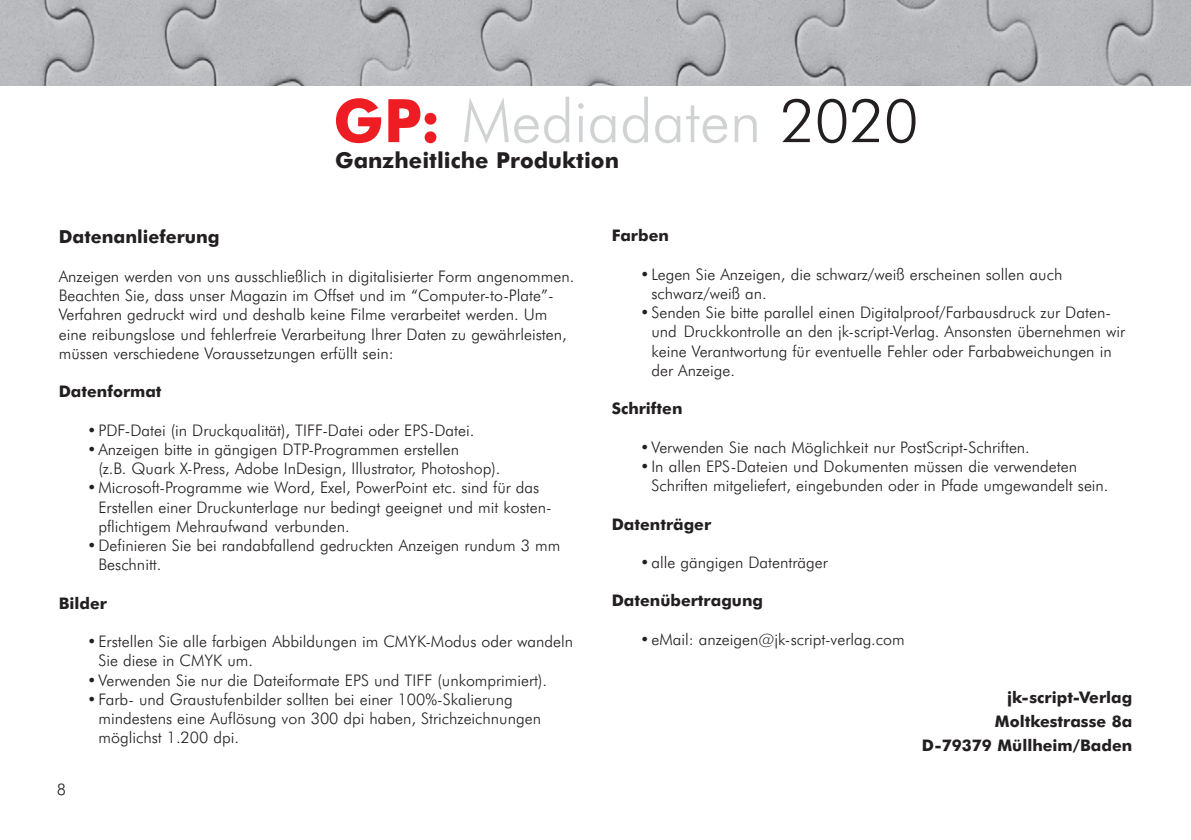
<style>
.page{position:relative;width:1191px;height:840px;background:#fff}
.page>*{position:absolute;margin:0;border:0;box-sizing:border-box;transform-origin:0 0}
.t1{font:300 60px "Futura BT";color:#d1d2d4}
.t2{font:700 22px "Futura BT";color:#231f20}
.t3{font:700 18px "Futura BT";color:#231f20}
.t4{font:300 16px/19.2px "Futura BT";color:#231f20}
.t5{font:700 16px/24px "Futura BT";color:#231f20;text-align:right}
.s1{font-weight:700;color:#ee1d23}
.s2{color:#231f20}
</style>
<div class="page">
<img style="left:0;top:0;width:1191px;height:85px">
<h1 class="t1" style="left:333px;top:86px;width:587px"><span class="s1">GP:</span> Mediadaten <span class="s2">2020</span></h1>
<h2 class="t2" style="left:335px;top:147px;width:285px">Ganzheitliche Produktion</h2>
<p class="t3" style="left:59px;top:226px;width:162px">Datenanlieferung</p>
<p class="t4" style="left:59px;top:267px;width:517px">Anzeigen werden von uns ausschließlich in digitalisierter Form angenommen.<br>Beachten Sie, dass unser Magazin im Offset und im “Computer-to-Plate”- Verfahren gedruckt wird und deshalb keine Filme verarbeitet werden. Um eine reibungslose und fehlerfreie Verarbeitung Ihrer Daten zu gewährleisten, müssen verschiedene Voraussetzungen erfüllt sein:</p>
<p class="t5" style="left:59px;top:379px;width:104px">Datenformat</p>
<p class="t4" style="left:87px;top:420px;width:389px">•PDF-Datei (in Druckqualität), TIFF-Datei oder EPS-Datei.</p>
<p class="t4" style="left:98px;top:439px;width:403px;text-indent:-11px">•Anzeigen bitte in gängigen DTP-Programmen erstellen<br>(z.B. Quark X-Press, Adobe InDesign, Illustrator, Photoshop).</p>
<p class="t4" style="left:98px;top:478px;width:455px;text-indent:-11px">•Microsoft-Programme wie Word, Exel, PowerPoint etc. sind für das<br>Erstellen einer Druck unterlage nur bedingt geeignet und mit kosten&shy;pflichtigem Mehraufwand verbunden.</p>
<p class="t4" style="left:98px;top:535px;width:463px;text-indent:-11px">•Definieren Sie bei randabfallend gedruckten Anzeigen rundum 3 mm<br>Beschnitt.</p>
<p class="t5" style="left:59px;top:591px;width:50px">Bilder</p>
<p class="t4" style="left:98px;top:631px;width:476px;text-indent:-11px">•Erstellen Sie alle farbigen Abbildungen im CMYK-Modus oder wandeln<br>Sie diese in CMYK um.</p>
<p class="t4" style="left:87px;top:670px;width:461px">•Verwenden Sie nur die Dateiformate EPS und TIFF (unkomprimiert).</p>
<p class="t4" style="left:98px;top:689px;width:444px;text-indent:-11px">•Farb- und Graustufenbilder sollten bei einer 100%-Skalierung mindestens eine Auflösung von 300 dpi haben, Strichzeichnungen möglichst 1.200 dpi.</p>
<p class="t4" style="left:57px;top:779px;width:11px">8</p>
<p class="t5" style="left:611px;top:223px;width:59px">Farben</p>
<p class="t4" style="left:651px;top:264px;width:412px;text-indent:-11px">•Legen Sie Anzeigen, die schwarz/weiß erscheinen sollen auch schwarz/weiß an.</p>
<p class="t4" style="left:651px;top:303px;width:475px;text-indent:-11px">•Senden Sie bitte parallel einen Digitalproof/Farbausdruck zur Daten&shy;und Druckkontrolle an den jk-script-Verlag. Ansonsten übernehmen wir keine Verantwortung für eventuelle Fehler oder Farbabweichungen in der Anzeige.</p>
<p class="t5" style="left:611px;top:396px;width:72px">Schriften</p>
<p class="t4" style="left:640px;top:437px;width:391px">•Verwenden Sie nach Möglichkeit nur PostScript-Schriften.</p>
<p class="t4" style="left:651px;top:456px;width:459px;text-indent:-11px">•In allen EPS-Dateien und Dokumenten müssen die verwendeten<br>Schriften mitgeliefert, eingebunden oder in Pfade umgewandelt sein.</p>
<p class="t5" style="left:611px;top:511px;width:101px">Datenträger</p>
<p class="t4" style="left:640px;top:552px;width:189px">•alle gängigen Datenträger</p>
<p class="t5" style="left:611px;top:588px;width:153px">Datenübertragung</p>
<p class="t4" style="left:640px;top:629px;width:266px">•eMail: anzeigen@jk-script-verlag.com</p>
<p class="t5" style="left:922px;top:685px;width:212px">jk-script-Verlag<br>Moltkestrasse 8a<br>D-79379 Müllheim/Baden</p>
</div>
